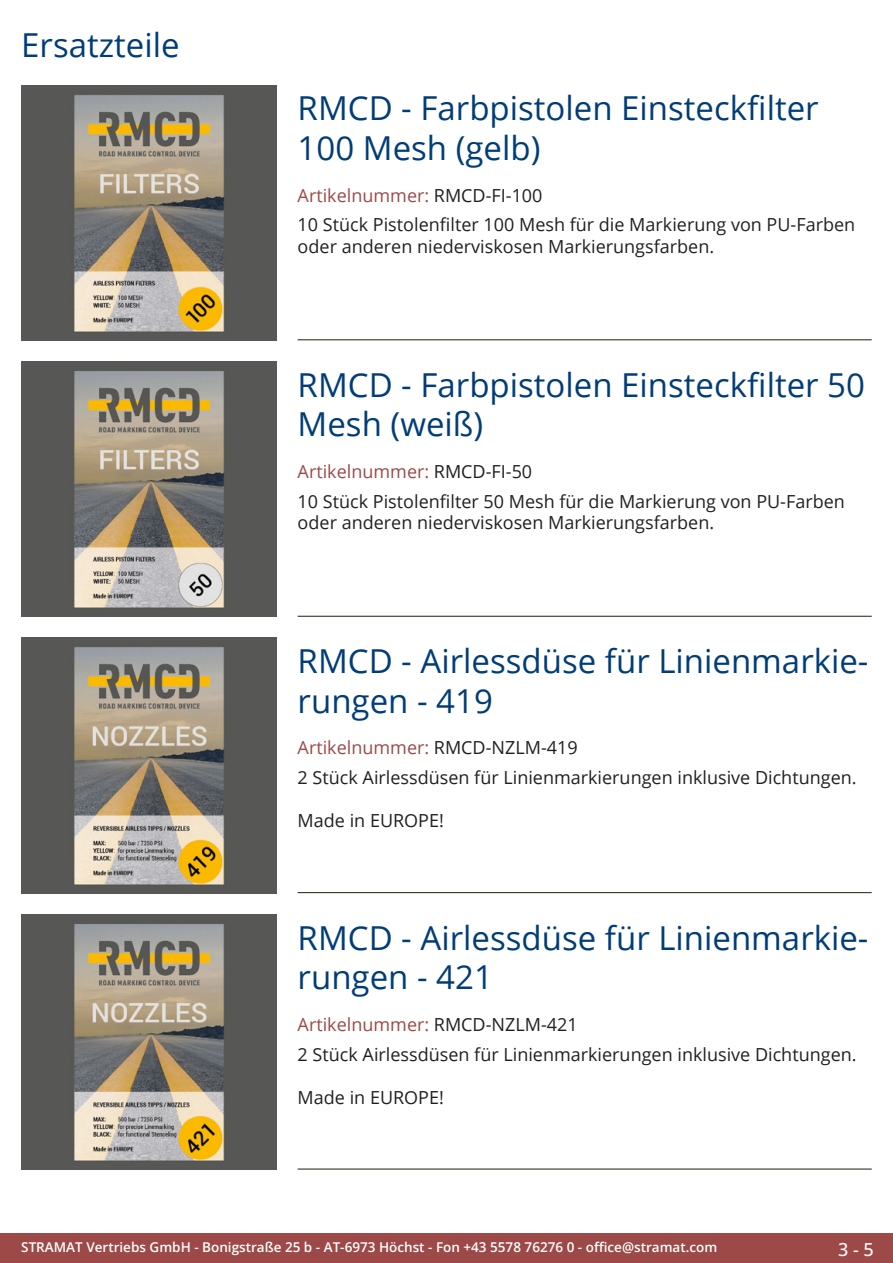
<style>
.page{position:relative;width:893px;height:1263px;background:#fff}
.page>*{position:absolute;margin:0;border:0;box-sizing:border-box;transform-origin:0 0}
.Produkttitel{font:33px/39.6px "Open Sans";color:#003d78}
.RastTitel{font:33px "Open Sans";color:#003d78}
.Beschreibung_Text{font:18px/21.6px "Open Sans";color:#231f20}
.TechDaten_Überschrif{font:18px "Open Sans";color:#9c4948}
.t1{font:500 18px "Open Sans";color:#fff}
.t2{font:600 13.5px "Open Sans";color:#fff}
.s1{color:#231f20}
</style>
<div class="page">
<div style="left:0;top:1233px;width:893px;height:30px;background:#9c4948"></div>
<hr style="left:298px;top:340px;width:574px;height:1px;background:#201d08">
<hr style="left:298px;top:616px;width:574px;height:1px;background:#201d08">
<hr style="left:298px;top:892px;width:574px;height:1px;background:#201d08">
<hr style="left:298px;top:1169px;width:574px;height:1px;background:#201d08">
<img style="left:21px;top:85px;width:255px;height:255px">
<img style="left:21px;top:361px;width:255px;height:256px">
<img style="left:21px;top:638px;width:255px;height:255px">
<img style="left:21px;top:914px;width:255px;height:255px">
<p class="RastTitel" style="left:21px;top:22px;width:160px">Ersatzteile</p>
<p class="Produkttitel" style="left:298px;top:88px;width:522px">RMCD - Farbpistolen Einsteckfilter<br>100 Mesh (gelb)</p>
<p class="TechDaten_Überschrif" style="left:298px;top:183px;width:246px">Artikelnummer: <span class="s1">RMCD-FI-100</span></p>
<p class="Beschreibung_Text" style="left:298px;top:214px;width:559px">10 Stück Pistolenfilter 100 Mesh für die Markierung von PU-Farben oder anderen niederviskosen Markierungsfarben.</p>
<p class="Produkttitel" style="left:298px;top:364px;width:569px">RMCD - Farbpistolen Einsteckfilter 50<br>Mesh (weiß)</p>
<p class="TechDaten_Überschrif" style="left:298px;top:459px;width:236px">Artikelnummer: <span class="s1">RMCD-FI-50</span></p>
<p class="Beschreibung_Text" style="left:298px;top:490px;width:549px">10 Stück Pistolenfilter 50 Mesh für die Markierung von PU-Farben oder anderen niederviskosen Markierungsfarben.</p>
<p class="Produkttitel" style="left:298px;top:640px;width:570px">RMCD - Airlessdüse für Linienmarkie&shy;rungen - 419</p>
<p class="TechDaten_Überschrif" style="left:298px;top:735px;width:282px">Artikelnummer: <span class="s1">RMCD-NZLM-419</span></p>
<p class="Beschreibung_Text" style="left:298px;top:766px;width:560px">2 Stück Airlessdüsen für Linienmarkierungen inklusive Dichtungen.</p>
<p class="Beschreibung_Text" style="left:298px;top:810px;width:148px">Made in EUROPE!</p>
<p class="Produkttitel" style="left:298px;top:917px;width:570px">RMCD - Airlessdüse für Linienmarkie&shy;rungen - 421</p>
<p class="TechDaten_Überschrif" style="left:298px;top:1012px;width:282px">Artikelnummer: <span class="s1">RMCD-NZLM-421</span></p>
<p class="Beschreibung_Text" style="left:298px;top:1043px;width:560px">2 Stück Airlessdüsen für Linienmarkierungen inklusive Dichtungen.</p>
<p class="Beschreibung_Text" style="left:298px;top:1086px;width:148px">Made in EUROPE!</p>
<p class="t2" style="left:21px;top:1238px;width:698px">STRAMAT Vertriebs GmbH - Bonigstraße 25 b - AT-6973 Höchst - Fon +43 5578 76276 0 - office@stramat.com</p>
<p class="t1" style="left:838px;top:1237px;width:37px">3 - 5</p>
</div>
